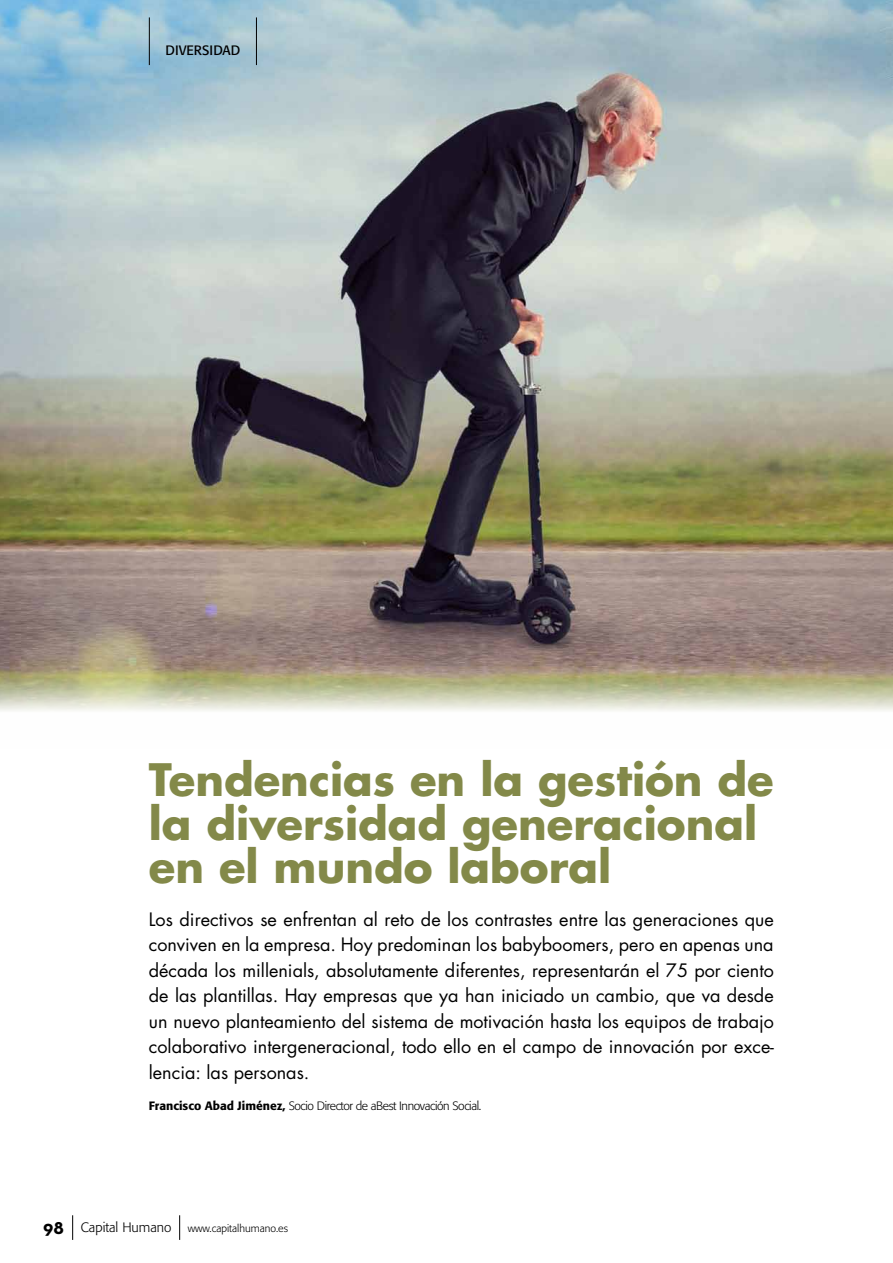
<style>
.page{position:relative;width:893px;height:1263px;background:#fff}
.page>*{position:absolute;margin:0;border:0;box-sizing:border-box;transform-origin:0 0}
.t1{font:700 43.5px/43.5px "Futura Std";color:#838949}
.t2{font:700 19.5px "Neutraface Text";color:#000}
.t3{font:18px/25.5px "Futura Std";color:#000;text-align:justify}
.t4{font:13.5px "Formata";color:#000}
.t5{font:300 13.5px "Formata";color:#000}
.t6{font:300 12px "Formata";letter-spacing:-.035em;color:#000}
.t7{font:300 10.5px "Formata";color:#000}
.s1{font-weight:500}
</style>
<div class="page">
<img style="left:0;top:0;width:893px;height:711px">
<hr style="left:149px;top:17px;width:1px;height:48px;background:#000">
<hr style="left:256px;top:17px;width:1px;height:48px;background:#000">
<svg style="left:72px;top:1215px;width:1px;height:25px"></svg>
<svg style="left:179px;top:1215px;width:1px;height:25px"></svg>
<p class="t4" style="left:165px;top:42px;width:57px">Cintillo</p>
<p class="t4" style="left:165px;top:42px;width:53px">DIVERSIDAD</p>
<h1 class="t1" style="left:149px;top:757px;width:626px">Tendencias en la gestión de la diversidad generacional en el mundo laboral</h1>
<p class="t3" style="left:149px;top:906px;width:627px">Los directivos se enfrentan al reto de los contrastes entre las generaciones que conviven en la empresa. Hoy predominan los babyboomers, pero en apenas una década los millenials, absolutamente diferentes, representarán el 75 por ciento de las plantillas. Hay empresas que ya han iniciado un cambio, que va desde un nuevo planteamiento del sistema de motivación hasta los equipos de trabajo colaborativo intergeneracional, todo ello en el campo de innovación por exce&shy;lencia: las personas.</p>
<p class="t6" style="left:149px;top:1099px;width:334px"><span class="s1">Francisco Abad Jiménez,</span> Socio Director de aBest Innovación Social.</p>
<p class="t2" style="left:43px;top:1214px;width:22px">98</p>
<p class="t7" style="left:188px;top:1222px;width:102px">www.capitalhumano.es</p>
<p class="t5" style="left:81px;top:1220px;width:92px">Capital Humano</p>
</div>
